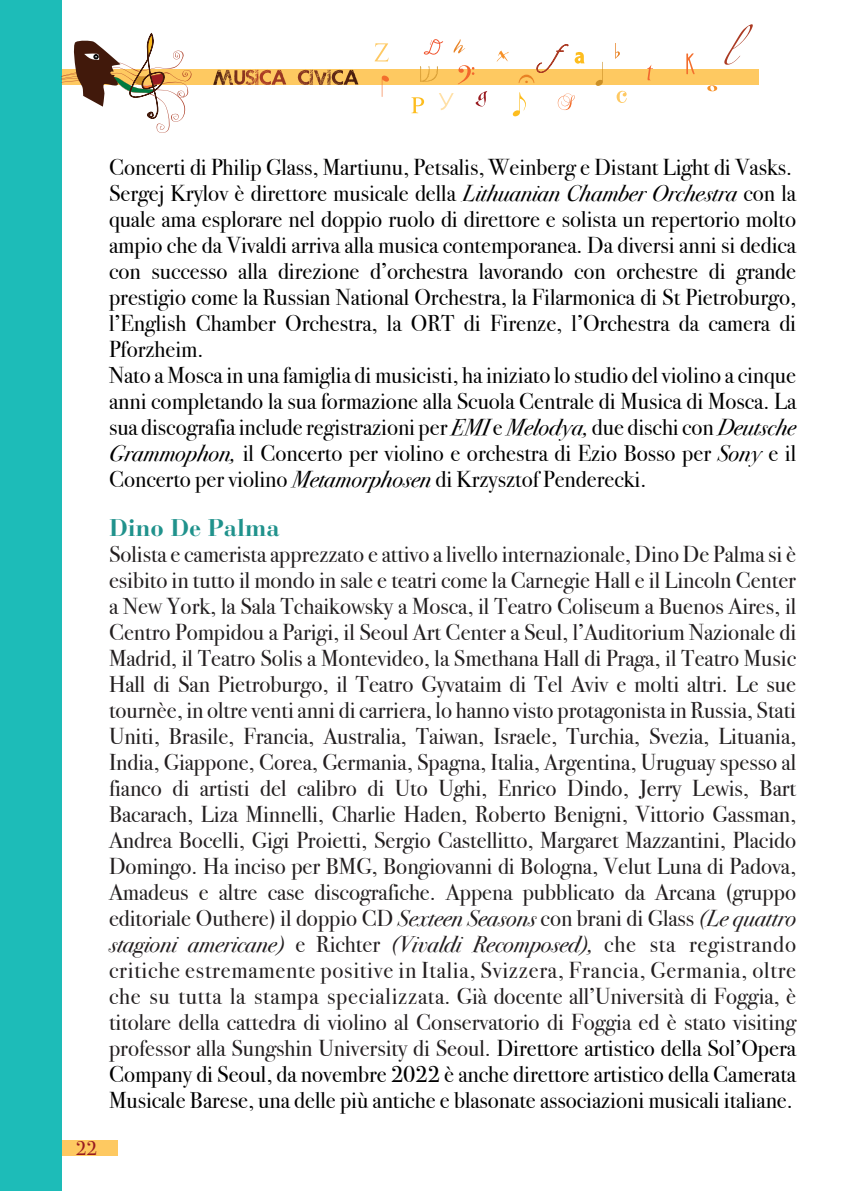
<style>
.page{position:relative;width:842px;height:1191px;background:#fff}
.page>*{position:absolute;margin:0;border:0;box-sizing:border-box;transform-origin:0 0}
.t1{font:700 24px "Bauer Bodoni Std";color:#20928c}
.t2{font:23px/26px "Bodoni Svty Two ITCTT";color:#231f20;text-align:justify}
.t3{font:23px/26px "Bodoni Svty Two ITCTT";color:#000001}
.t4{font:20px "Bodoni Svty Two ITCTT";color:#991b20}
.s1{font-style:italic}
.s2{color:#000001}
</style>
<div class="page">
<div style="left:0;top:1140px;width:118px;height:15px;background:#fec961"></div>
<svg style="left:193px;top:70px;width:566px;height:15px;fill:#fec961"></svg>
<div style="left:0;top:0;width:61px;height:1191px;background:#1dbcb8"></div>
<svg style="left:411px;top:97px;width:13px;height:16px"></svg>
<svg style="left:617px;top:91px;width:10px;height:12px"></svg>
<svg style="left:513px;top:92px;width:13px;height:24px"></svg>
<svg style="left:615px;top:43px;width:5px;height:16px"></svg>
<svg style="left:707px;top:85px;width:10px;height:6px"></svg>
<svg style="left:596px;top:62px;width:7px;height:24px"></svg>
<svg style="left:382px;top:76px;width:7px;height:21px"></svg>
<svg style="left:458px;top:65px;width:16px;height:19px"></svg>
<svg style="left:519px;top:44px;width:50px;height:39px"></svg>
<svg style="left:424px;top:39px;width:19px;height:16px"></svg>
<svg style="left:476px;top:91px;width:12px;height:15px"></svg>
<svg style="left:575px;top:52px;width:9px;height:12px"></svg>
<svg style="left:686px;top:53px;width:9px;height:21px"></svg>
<svg style="left:439px;top:93px;width:15px;height:17px"></svg>
<svg style="left:558px;top:93px;width:17px;height:17px"></svg>
<svg style="left:647px;top:65px;width:6px;height:15px"></svg>
<svg style="left:496px;top:51px;width:13px;height:11px"></svg>
<svg style="left:375px;top:43px;width:13px;height:18px"></svg>
<svg style="left:420px;top:66px;width:18px;height:17px"></svg>
<svg style="left:724px;top:24px;width:29px;height:41px"></svg>
<svg style="left:454px;top:39px;width:11px;height:14px"></svg>
<svg style="left:257px;top:70px;width:74px;height:2px"></svg>
<svg style="left:61px;top:34px;width:132px;height:100px"></svg>
<p class="t4" style="left:76px;top:1132px;width:23px">22</p>
<p class="t3" style="left:109px;top:152px;width:689px">Concerti di Philip Glass, Martiunu, Petsalis, Weinberg e Distant Light di Vasks.<br>Sergej Krylov è direttore musicale della <span class="s1">Lithuanian Chamber Orchestra</span> con la quale ama esplorare nel doppio ruolo di direttore e solista un repertorio molto ampio che da Vivaldi arriva alla musica contemporanea. Da diversi anni si dedica con successo alla direzione d’orchestra lavorando con orchestre di grande prestigio come la Russian National Orchestra, la Filarmonica di St Pietroburgo, l’English Chamber Orchestra, la ORT di Firenze, l’Orchestra da camera di Pforzheim.<br>Nato a Mosca in una famiglia di musicisti, ha iniziato lo studio del violino a cinque anni completando la sua formazione alla Scuola Centrale di Musica di Mosca. La sua discografia include registrazioni per <span class="s1">EMI</span> e <span class="s1">Melodya,</span> due dischi con <span class="s1">Deutsche Grammophon,</span> il Concerto per violino e orchestra di Ezio Bosso per <span class="s1">Sony</span> e il Concerto per violino <span class="s1">Metamorphosen</span> di Krzysztof Penderecki.</p>
<p class="t1" style="left:109px;top:513px;width:172px">Dino De Palma</p>
<p class="t2" style="left:109px;top:539px;width:689px">Solista e camerista apprezzato e attivo a livello internazionale, Dino De Palma si è esibito in tutto il mondo in sale e teatri come la Carnegie Hall e il Lincoln Center a New York, la Sala Tchaikowsky a Mosca, il Teatro Coliseum a Buenos Aires, il Centro Pompidou a Parigi, il Seoul Art Center a Seul, l’Auditorium Nazionale di Madrid, il Teatro Solis a Montevideo, la Smethana Hall di Praga, il Teatro Music Hall di San Pietroburgo, il Teatro Gyvataim di Tel Aviv e molti altri. Le sue tournèe, in oltre venti anni di carriera, lo hanno visto protagonista in Russia, Stati Uniti, Brasile, Francia, Australia, Taiwan, Israele, Turchia, Svezia, Lituania, India, Giappone, Corea, Germania, Spagna, Italia, Argentina, Uruguay spesso al fianco di artisti del calibro di Uto Ughi, Enrico Dindo, Jerry Lewis, Bart Bacarach, Liza Minnelli, Charlie Haden, Roberto Benigni, Vittorio Gassman, Andrea Bocelli, Gigi Proietti, Sergio Castellitto, Margaret Mazzantini, Placido Domingo. Ha inciso per BMG, Bongiovanni di Bologna, Velut Luna di Padova, Amadeus e altre case discografiche. Appena pubblicato da Arcana (gruppo editoriale Outhere) il doppio CD <span class="s1">Sexteen Seasons</span> con brani di Glass <span class="s1">(Le quattro stagioni americane)</span> e Richter <span class="s1">(Vivaldi Recomposed),</span> che sta registrando critiche estremamente positive in Italia, Svizzera, Francia, Germania, oltre che su tutta la stampa specializzata. Già docente all’Università di Foggia, è titolare della cattedra di violino al Conservatorio di Foggia ed è stato visiting professor alla Sungshin University di Seoul. <span class="s2">Direttore artistico della Sol’Opera Company di Seoul, da novembre 2022 è anche direttore artistico della Camerata Musicale Barese, una delle più antiche e blasonate associazioni musicali italiane.</span></p>
</div>
